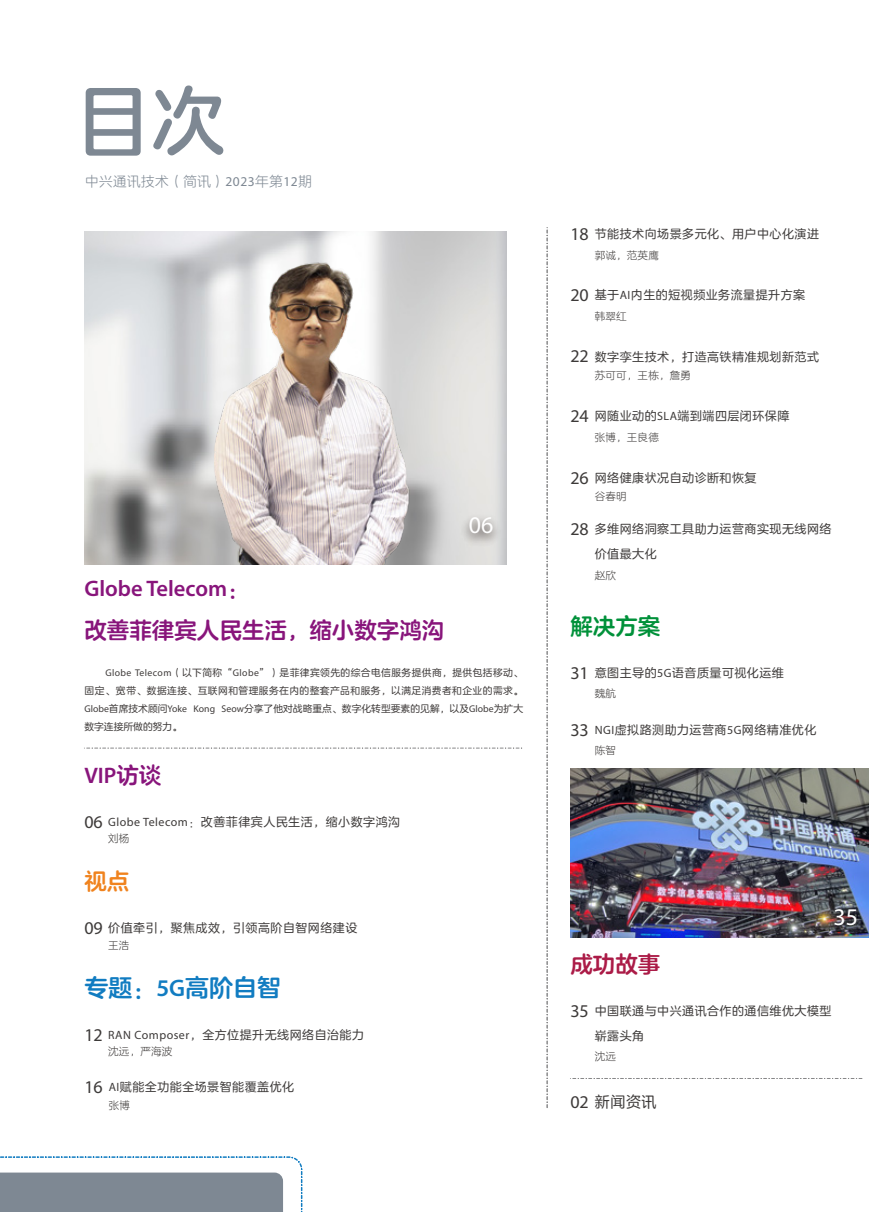
<style>
.page{position:relative;width:893px;height:1212px;background:#fff}
.page>*{position:absolute;margin:0;border:0;box-sizing:border-box;transform-origin:0 0}
.t1{font:24px "FZLANTY ZHONGCUJW GB1 0";color:#117cc1}
.t2{font:24px "Myriad Pro";color:#fff}
.t3{font:600 22.5px "Myriad Pro";color:#88157b}
.t4{font:22.5px "FZLANTY ZHONGCUJW GB1 0";color:#88157b}
.t5{font:22.5px "FZLANTY ZHONGCUJW GB1 0";color:#00913a}
.t6{font:22.5px "FZLANTY ZHONGCUJW GB1 0";color:#ab1b47}
.t7{font:22.5px "FZLANTY ZHONGCUJW GB1 0";color:#f0831e}
.t8{font:18px "Myriad Pro";color:#3d3a39}
.t9{font:15px "FZLANTY JW GB1 0";color:#3d3a39}
.t10{font:13.5px "FZLANTY XIANJW GB1 0";letter-spacing:.04em;color:#7e8893}
.t11{font:12px/25.2px "FZLANTY JW GB1 0";letter-spacing:.04em;color:#3d3a39}
.t12{font:10.5px "FZLANTY XIANJW GB1 0";letter-spacing:.02em;color:#3d3a39}
.t13{font:9.75px/18px "FZLANTY JW GB1 0";letter-spacing:.005em;color:#3e3a39;text-align:justify}
.s1{font-family:"Myriad Pro"}
.s2{font-family:"FZLANTY ZHONGCUJW GB1 0";font-weight:400}
.s3{font-family:"Myriad Pro";font-weight:600}
.s4{font-family:"Myriad Pro";font-size:18px}
</style>
<div class="page">
<img style="left:283px;top:231px;width:162px;height:333px">
<svg style="left:84px;top:91px;width:199px;height:657px"></svg>
<svg style="left:0;top:1156px;width:303px;height:56px"></svg>
<svg style="left:86px;top:88px;width:55px;height:68px"></svg>
<svg style="left:153px;top:85px;width:71px;height:71px"></svg>
<svg style="left:84px;top:748px;width:438px;height:1px"></svg>
<svg style="left:547px;top:228px;width:1px;height:880px"></svg>
<svg style="left:570px;top:1078px;width:293px;height:1px"></svg>
<img style="left:570px;top:768px;width:299px;height:169px">
<img style="left:820px;top:897px;width:49px;height:41px">
<p class="t10" style="left:85px;top:174px;width:228px">中兴通讯技术（简讯）<span class="s1">2023</span>年第<span class="s1">12</span>期</p>
<h2 class="t3" style="left:84px;top:574px;width:167px">Globe Telecom<span class="s2">：</span></h2>
<h2 class="t4" style="left:84px;top:618px;width:361px">改善菲律宾人民生活，缩小数字鸿沟</h2>
<h1 class="t2" style="left:469px;top:510px;width:26px">06</h1>
<p class="t13" style="left:84px;top:664px;width:440px;text-indent:21px"><span class="s1">Globe Telecom</span>（以下简称“<span class="s1">Globe</span>”）是菲律宾领先的综合电信服务提供商，提供包括移动、固定、宽带、数据连接、互联网和管理服务在内的整套产品和服务，以满足消费者和企业的需求。<span class="s1">Globe</span>首席技术顾问<span class="s1">Yoke Kong Seow</span>分享了他对战略重点、数字化转型要素的见解，以及<span class="s1">Globe</span>为扩大数字连接所做的努力。</p>
<h2 class="t3" style="left:84px;top:761px;width:79px">VIP<span class="s2">访谈</span></h2>
<p class="t11" style="left:108px;top:810px;width:293px"><span class="s1">Globe Telecom</span>：改善菲律宾人民生活，缩小数字鸿沟</p>
<p class="t12" style="left:108px;top:833px;width:23px">刘杨</p>
<h3 class="t8" style="left:84px;top:811px;width:20px">06</h3>
<h2 class="t7" style="left:84px;top:869px;width:46px">视点</h2>
<p class="t11" style="left:108px;top:916px;width:251px">价值牵引，聚焦成效，引领高阶自智网络建设</p>
<p class="t12" style="left:108px;top:940px;width:23px">王浩</p>
<h3 class="t8" style="left:84px;top:917px;width:20px">09</h3>
<h1 class="t1" style="left:84px;top:974px;width:198px">专题：<span class="s3">5G</span>高阶自智</h1>
<p class="t11" style="left:108px;top:1022px;width:257px"><span class="s1">RAN Composer</span>，全方位提升无线网络自治能力</p>
<p class="t12" style="left:108px;top:1046px;width:66px">沈远，严海波</p>
<h3 class="t8" style="left:84px;top:1023px;width:20px">12</h3>
<p class="t11" style="left:109px;top:1075px;width:187px"><span class="s1">AI</span>赋能全功能全场景智能覆盖优化</p>
<p class="t12" style="left:109px;top:1100px;width:23px">张博</p>
<h3 class="t8" style="left:84px;top:1076px;width:20px">16</h3>
<p class="t11" style="left:595px;top:222px;width:226px">节能技术向场景多元化、用户中心化演进</p>
<p class="t12" style="left:595px;top:250px;width:66px">郭诚，范英鹰</p>
<h3 class="t8" style="left:570px;top:223px;width:20px">18</h3>
<p class="t11" style="left:595px;top:282px;width:212px">基于<span class="s1">AI</span>内生的短视频业务流量提升方案</p>
<p class="t12" style="left:595px;top:311px;width:33px">韩翠红</p>
<h3 class="t8" style="left:570px;top:284px;width:20px">20</h3>
<p class="t11" style="left:595px;top:344px;width:226px">数字孪生技术，打造高铁精准规划新范式</p>
<p class="t12" style="left:595px;top:370px;width:98px">苏可可，王栋，詹勇</p>
<h3 class="t8" style="left:570px;top:345px;width:20px">22</h3>
<p class="t11" style="left:595px;top:404px;width:196px">网随业动的<span class="s1">SLA</span>端到端四层闭环保障</p>
<p class="t12" style="left:595px;top:431px;width:66px">张博，王良德</p>
<h3 class="t8" style="left:570px;top:405px;width:20px">24</h3>
<p class="t11" style="left:595px;top:465px;width:163px">网络健康状况自动诊断和恢复</p>
<p class="t12" style="left:595px;top:491px;width:33px">谷春明</p>
<h3 class="t8" style="left:570px;top:466px;width:20px">26</h3>
<p class="t11" style="left:595px;top:516px;width:238px">多维网络洞察工具助力运营商实现无线网络价值最大化</p>
<p class="t12" style="left:595px;top:570px;width:23px">赵欣</p>
<h3 class="t8" style="left:570px;top:517px;width:20px">28</h3>
<h2 class="t5" style="left:570px;top:614px;width:91px">解决方案</h2>
<p class="t11" style="left:595px;top:661px;width:191px">意图主导的<span class="s1">5G</span>语音质量可视化运维</p>
<p class="t12" style="left:595px;top:688px;width:23px">魏航</p>
<h3 class="t8" style="left:570px;top:662px;width:20px">31</h3>
<p class="t11" style="left:595px;top:717px;width:223px"><span class="s1">NGI</span>虚拟路测助力运营商<span class="s1">5G</span>网络精准优化</p>
<p class="t12" style="left:595px;top:744px;width:23px">陈智</p>
<h3 class="t8" style="left:570px;top:718px;width:20px">33</h3>
<h1 class="t2" style="left:833px;top:902px;width:26px">35</h1>
<h2 class="t6" style="left:570px;top:952px;width:91px">成功故事</h2>
<p class="t11" style="left:595px;top:998px;width:238px">中国联通与中兴通讯合作的通信维优大模型崭露头角</p>
<p class="t12" style="left:595px;top:1050px;width:23px">沈远</p>
<h3 class="t8" style="left:570px;top:1000px;width:20px">35</h3>
<p class="t9" style="left:570px;top:1093px;width:88px"><span class="s4">02</span> 新闻资讯</p>
</div>
